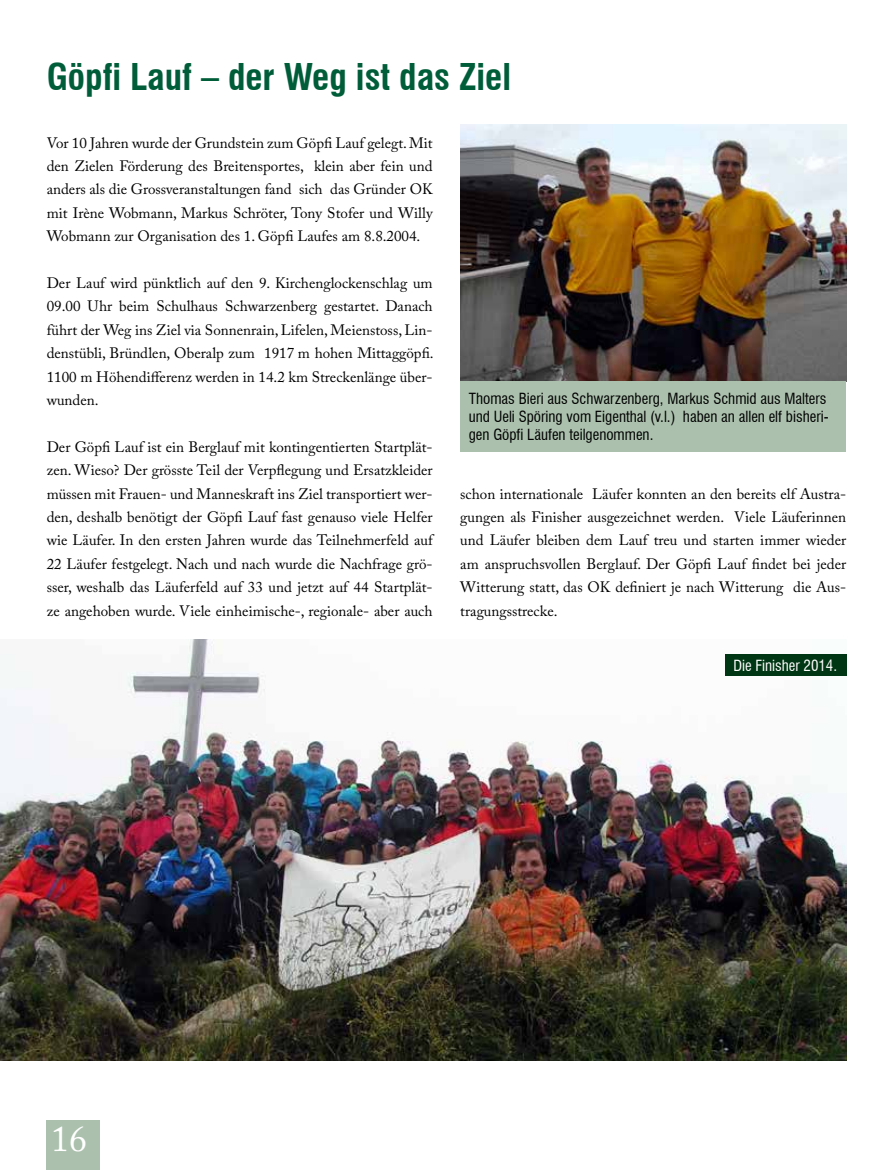
<style>
.page{position:relative;width:893px;height:1170px;background:#fff}
.page>*{position:absolute;margin:0;border:0;box-sizing:border-box;transform-origin:0 0}
.t1{font:700 condensed 36px "Swiss 721 BT";color:#005d3a}
.t2{font:36px "Adobe Caslon Pro";color:#fff}
.t3{font:15px/23.4px "Adobe Caslon Pro";color:#000;text-align:justify}
.t4{font:condensed 15px/18px "Swiss 721 BT";color:#000}
.t5{font:condensed 15px "Swiss 721 BT";color:#fff}
</style>
<div class="page">
<img style="left:460px;top:124px;width:386px;height:257px">
<img style="left:0;top:639px;width:846px;height:421px">
<div style="left:460px;top:381px;width:386px;height:71px;background:#abc0ad"></div>
<div style="left:725px;top:654px;width:121px;height:22px;background:#003613"></div>
<div style="left:47px;top:1119px;width:53px;height:50px;background:#abc0ad"></div>
<h1 class="t1" style="left:47px;top:55px;width:466px">Göpfi Lauf – der Weg ist das Ziel</h1>
<p class="t3" style="left:47px;top:131px;width:387px">Vor 10 Jahren wurde der Grundstein zum Göpfi Lauf gelegt. Mit den Zielen Förderung des Breitensportes, klein aber fein und anders als die Grossveranstaltungen fand sich das Gründer OK mit Irène Wobmann, Markus Schröter, Tony Stofer und Willy Wobmann zur Organisation des 1. Göpfi Laufes am 8.8.2004.</p>
<p class="t3" style="left:47px;top:271px;width:388px">Der Lauf wird pünktlich auf den 9. Kirchenglockenschlag um 09.00 Uhr beim Schulhaus Schwarzenberg gestartet. Danach führt der Weg ins Ziel via Sonnenrain, Lifelen, Meienstoss, Lin&shy;denstübli, Bründlen, Oberalp zum 1917 m hohen Mittaggöpfi.<br>1100 m Höhendifferenz werden in 14.2 km Streckenlänge über&shy;wunden.</p>
<p class="t3" style="left:47px;top:435px;width:387px">Der Göpfi Lauf ist ein Berglauf mit kontingentierten Startplät&shy;zen. Wieso? Der grösste Teil der Verpflegung und Ersatzkleider müssen mit Frauen- und Manneskraft ins Ziel transportiert wer&shy;den, deshalb benötigt der Göpfi Lauf fast genauso viele Helfer wie Läufer. In den ersten Jahren wurde das Teilnehmerfeld auf 22 Läufer festgelegt. Nach und nach wurde die Nachfrage grö&shy;sser, weshalb das Läuferfeld auf 33 und jetzt auf 44 Startplät&shy;ze angehoben wurde. Viele einheimische-, regionale- aber auch</p>
<p class="t4" style="left:469px;top:390px;width:361px">Thomas Bieri aus Schwarzenberg, Markus Schmid aus Malters und Ueli Spöring vom Eigenthal (v.l.) haben an allen elf bisheri&shy;gen Göpfi Läufen teilgenommen.</p>
<p class="t3" style="left:460px;top:481px;width:387px">schon internationale Läufer konnten an den bereits elf Austra&shy;gungen als Finisher ausgezeichnet werden. Viele Läuferinnen und Läufer bleiben dem Lauf treu und starten immer wieder am anspruchsvollen Berglauf. Der Göpfi Lauf findet bei jeder Witterung statt, das OK definiert je nach Witterung die Aus&shy;tragungsstrecke.</p>
<p class="t5" style="left:733px;top:656px;width:105px">Die Finisher 2014.</p>
<h1 class="t2" style="left:51px;top:1117px;width:37px">16</h1>
</div>
